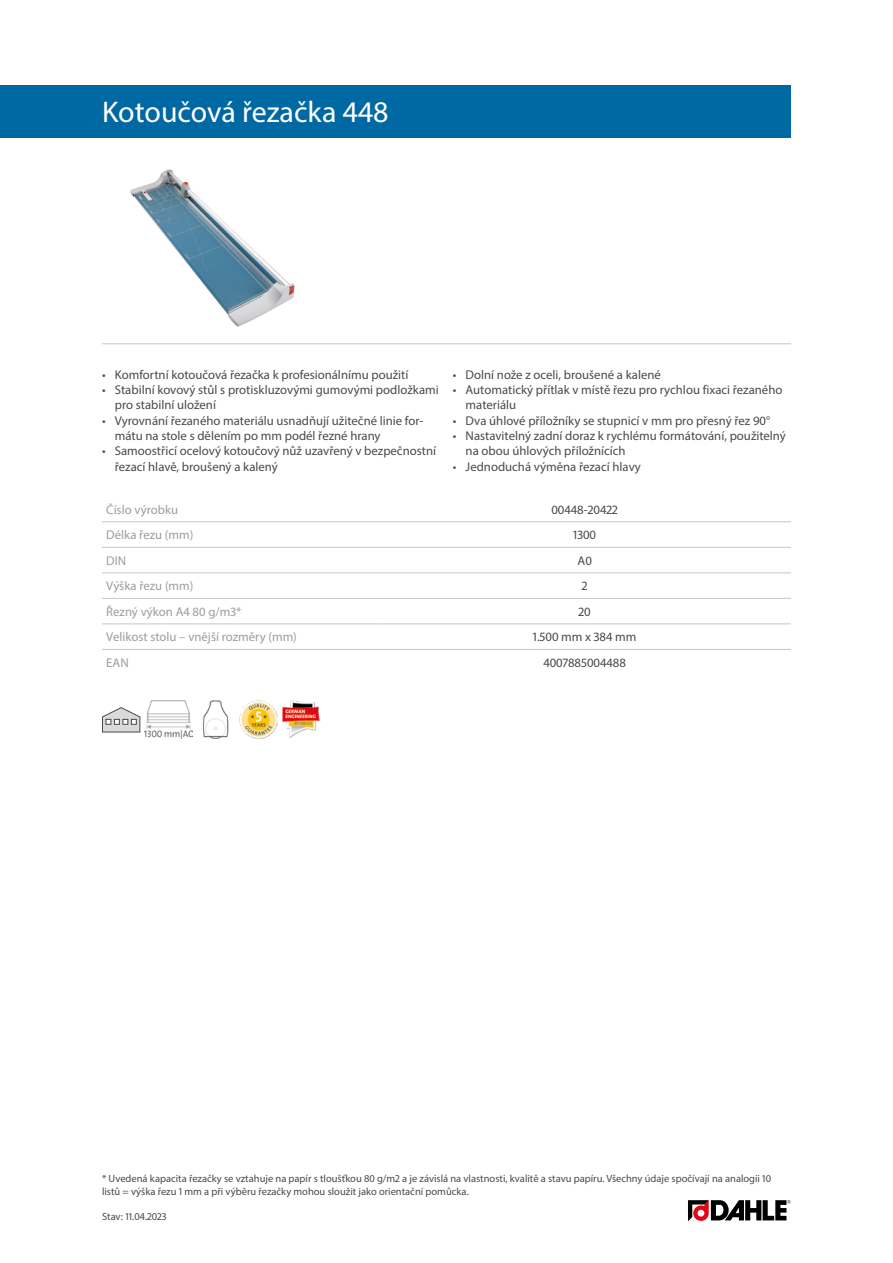
<style>
.page{position:relative;width:893px;height:1263px;background:#fff}
.page>*{position:absolute;margin:0;border:0;box-sizing:border-box;transform-origin:0 0}
.Produktname{font:30px "Myriad Pro";color:#fff}
.Produkttabelle_Zentr{font:12.75px/15.3px "Myriad Pro";color:#4a4a49}
.Produkttabelle_Links{font:12.75px "Myriad Pro";color:#9d9d9c}
.Fussnote{font:10.5px/12.6px "Myriad Pro";color:#4a4a49}
</style>
<div class="page">
<img style="left:140px;top:169px;width:29px;height:18px">
<hr style="left:102px;top:343px;width:689px;height:1px;background:#c6c6c6">
<svg style="left:102px;top:707px;width:38px;height:25px"></svg>
<img style="left:145px;top:700px;width:47px;height:39px">
<img style="left:202px;top:700px;width:27px;height:39px">
<img style="left:239px;top:700px;width:38px;height:39px">
<img style="left:282px;top:700px;width:38px;height:38px">
<svg style="left:688px;top:1200px;width:103px;height:21px"></svg>
<div style="left:0;top:85px;width:791px;height:53px;background:#0069a4"></div>
<hr style="left:102px;top:521px;width:276px;height:1px;background:#c6c6c6">
<hr style="left:378px;top:521px;width:413px;height:1px;background:#c6c6c6">
<hr style="left:102px;top:547px;width:276px;height:1px;background:#c6c6c6">
<hr style="left:378px;top:547px;width:413px;height:1px;background:#c6c6c6">
<hr style="left:102px;top:572px;width:276px;height:1px;background:#c6c6c6">
<hr style="left:378px;top:572px;width:413px;height:1px;background:#c6c6c6">
<hr style="left:102px;top:598px;width:276px;height:1px;background:#c6c6c6">
<hr style="left:378px;top:598px;width:413px;height:1px;background:#c6c6c6">
<hr style="left:102px;top:623px;width:276px;height:1px;background:#c6c6c6">
<hr style="left:378px;top:623px;width:413px;height:1px;background:#c6c6c6">
<hr style="left:102px;top:649px;width:276px;height:1px;background:#c6c6c6">
<hr style="left:378px;top:649px;width:413px;height:1px;background:#c6c6c6">
<p class="Produktname" style="left:102px;top:94px;width:288px">Kotoučová řezačka 448</p>
<p class="Produkttabelle_Zentr" style="left:102px;top:367px;width:308px">• Komfortní kotoučová řezačka k profesionálnímu použití</p>
<p class="Produkttabelle_Zentr" style="left:115px;top:382px;width:325px;text-indent:-13px">• Stabilní kovový stůl s protiskluzovými gumovými podložkami pro stabilní uložení</p>
<p class="Produkttabelle_Zentr" style="left:115px;top:413px;width:310px;text-indent:-13px">• Vyrovnání řezaného materiálu usnadňují užitečné linie for&shy;mátu na stole s dělením po mm podél řezné hrany</p>
<p class="Produkttabelle_Zentr" style="left:115px;top:443px;width:323px;text-indent:-13px">• Samoostřicí ocelový kotoučový nůž uzavřený v bezpečnostní řezací hlavě, broušený a kalený</p>
<p class="Produkttabelle_Zentr" style="left:453px;top:367px;width:210px">• Dolní nože z oceli, broušené a kalené</p>
<p class="Produkttabelle_Zentr" style="left:466px;top:382px;width:318px;text-indent:-13px">• Automatický přítlak v místě řezu pro rychlou fixaci řezaného materiálu</p>
<p class="Produkttabelle_Zentr" style="left:453px;top:413px;width:319px">• Dva úhlové příložníky se stupnicí v mm pro přesný řez 90°</p>
<p class="Produkttabelle_Zentr" style="left:466px;top:428px;width:322px;text-indent:-13px">• Nastavitelný zadní doraz k rychlému formátování, použitelný na obou úhlových příložnících</p>
<p class="Produkttabelle_Zentr" style="left:453px;top:458px;width:190px">• Jednoduchá výměna řezací hlavy</p>
<p class="Produkttabelle_Links" style="left:106px;top:502px;width:73px">Číslo výrobku</p>
<p class="Produkttabelle_Zentr" style="left:551px;top:502px;width:68px">00448-20422</p>
<p class="Produkttabelle_Links" style="left:106px;top:527px;width:89px">Délka řezu (mm)</p>
<p class="Produkttabelle_Zentr" style="left:573px;top:527px;width:24px">1300</p>
<p class="Produkttabelle_Links" style="left:106px;top:553px;width:21px">DIN</p>
<p class="Produkttabelle_Zentr" style="left:577px;top:553px;width:16px">A0</p>
<p class="Produkttabelle_Links" style="left:106px;top:578px;width:89px">Výška řezu (mm)</p>
<p class="Produkttabelle_Zentr" style="left:582px;top:578px;width:7px">2</p>
<p class="Produkttabelle_Links" style="left:106px;top:604px;width:137px">Řezný výkon A4 80 g/m3*</p>
<p class="Produkttabelle_Zentr" style="left:579px;top:604px;width:14px">20</p>
<p class="Produkttabelle_Links" style="left:106px;top:629px;width:192px">Velikost stolu – vnější rozměry (mm)</p>
<p class="Produkttabelle_Zentr" style="left:533px;top:629px;width:105px">1.500 mm x 384 mm</p>
<p class="Produkttabelle_Links" style="left:106px;top:655px;width:24px">EAN</p>
<p class="Produkttabelle_Zentr" style="left:543px;top:655px;width:84px">4007885004488</p>
<p class="Fussnote" style="left:102px;top:1172px;width:670px">* Uvedená kapacita řezačky se vztahuje na papír s tloušťkou 80 g/m2 a je závislá na vlastnosti, kvalitě a stavu papíru. Všechny údaje spočívají na analogii 10 listů = výška řezu 1 mm a při výběru řezačky mohou sloužit jako orientační pomůcka.</p>
<p class="Fussnote" style="left:102px;top:1210px;width:66px">Stav: 11.04.2023</p>
</div>
